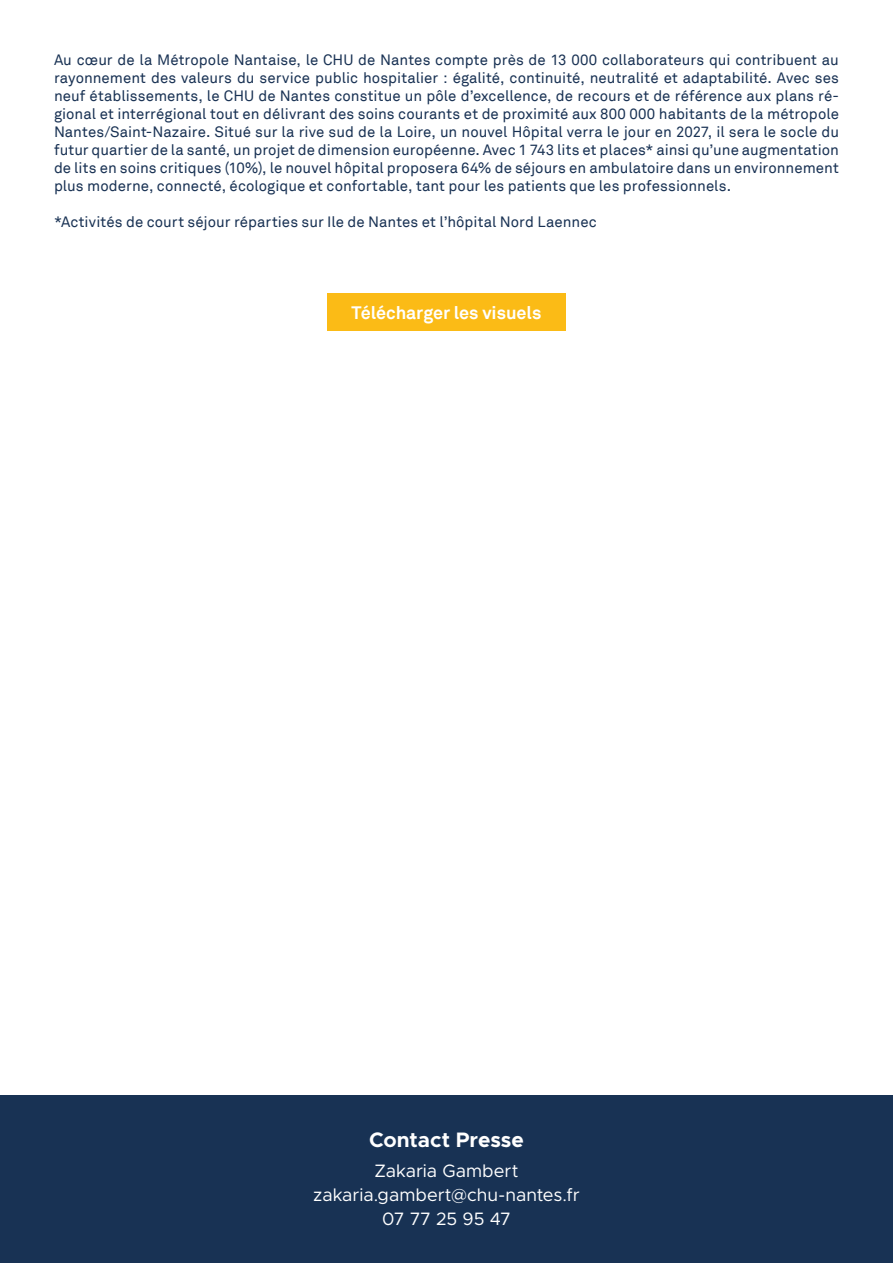
<style>
.page{position:relative;width:893px;height:1263px;background:#fff}
.page>*{position:absolute;margin:0;border:0;box-sizing:border-box;transform-origin:0 0}
.t1{font:700 21px "Metropolis";letter-spacing:-.005em;color:#fff}
.t2{font:18px/24px "Metropolis";letter-spacing:-.005em;color:#fff;text-align:center}
.t3{font:700 18px "Akkurat";letter-spacing:-.005em;color:#fff}
.t4{font:15px/18px "Akkurat";color:#193254;text-align:justify}
</style>
<div class="page">
<div style="left:0;top:1096px;width:893px;height:167px;background:#183254"></div>
<div style="left:327px;top:293px;width:239px;height:38px;background:#fbbb16"></div>
<p class="t4" style="left:54px;top:51px;width:787px">Au cœur de la Métropole Nantaise, le CHU de Nantes compte près de 13 000 collaborateurs qui contribuent au rayonnement des valeurs du service public hospitalier : égalité, continuité, neutralité et adaptabilité. Avec ses neuf établissements, le CHU de Nantes constitue un pôle d’excellence, de recours et de référence aux plans ré&shy;gional et interrégional tout en délivrant des soins courants et de proximité aux 800 000 habitants de la métropole Nantes/Saint-Nazaire. Situé sur la rive sud de la Loire, un nouvel Hôpital verra le jour en 2027, il sera le socle du futur quartier de la santé, un projet de dimension européenne. Avec 1 743 lits et places* ainsi qu’une augmentation de lits en soins critiques (10%), le nouvel hôpital proposera 64% de séjours en ambulatoire dans un environnement plus moderne, connecté, écologique et confortable, tant pour les patients que les professionnels.</p>
<p class="t4" style="left:54px;top:213px;width:544px">*Activités de court séjour réparties sur Ile de Nantes et l’hôpital Nord Laennec</p>
<p class="t3" style="left:352px;top:301px;width:191px">Télécharger les visuels</p>
<h1 class="t1" style="left:369px;top:1126px;width:156px">Contact Presse</h1>
<p class="t2" style="left:313px;top:1158px;width:268px">Zakaria Gambert zakaria.gambert@chu-nantes.fr<br>07 77 25 95 47</p>
</div>
